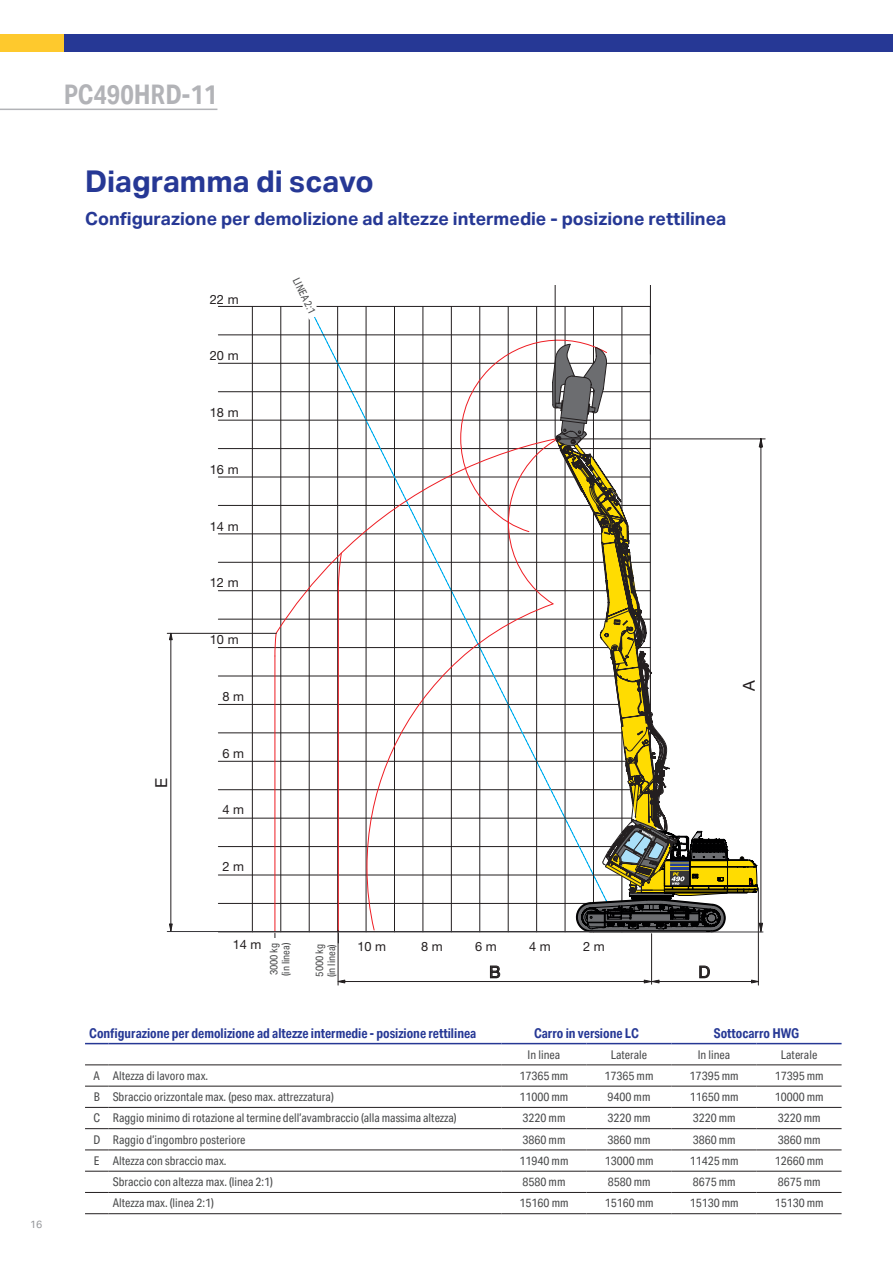
<style>
.page{position:relative;width:893px;height:1263px;background:#fff}
.page>*{position:absolute;margin:0;border:0;box-sizing:border-box;transform-origin:0 0}
.t1{font:700 30px "Aktiv Grotesk";color:#263895}
.t2{font:700 27px "Aktiv Grotesk Cd";color:#b2b3b7}
.t3{font:700 18px "Aktiv Grotesk";color:#263895}
.t4{font:16.5px "Helvetica Neue LT Pro";color:#231f20}
.t5{font:700 13.5px "Aktiv Grotesk Cd";color:#263895}
.t6{font:12.75px "Helvetica Neue LT Pro";color:#231f20}
.t7{font:12px "Aktiv Grotesk Cd";color:#4b4c4d}
.t8{font:10.5px/12px "Aktiv Grotesk Cd";color:#4b4c4d}
.t9{font:10.5px "Aktiv Grotesk";color:#939598}
</style>
<div class="page">
<svg style="left:167px;top:285px;width:596px;height:700px"></svg>
<svg style="left:85px;top:1064px;width:23px;height:1px"></svg>
<hr style="left:108px;top:1064px;width:393px;height:1px;background:#231f20">
<hr style="left:501px;top:1064px;width:85px;height:1px;background:#231f20">
<hr style="left:586px;top:1064px;width:85px;height:1px;background:#231f20">
<hr style="left:671px;top:1064px;width:85px;height:1px;background:#231f20">
<hr style="left:756px;top:1064px;width:86px;height:1px;background:#231f20">
<svg style="left:85px;top:1086px;width:23px;height:1px"></svg>
<hr style="left:108px;top:1086px;width:393px;height:1px;background:#231f20">
<hr style="left:501px;top:1086px;width:85px;height:1px;background:#231f20">
<hr style="left:586px;top:1086px;width:85px;height:1px;background:#231f20">
<hr style="left:671px;top:1086px;width:85px;height:1px;background:#231f20">
<hr style="left:756px;top:1086px;width:86px;height:1px;background:#231f20">
<svg style="left:85px;top:1107px;width:23px;height:1px"></svg>
<hr style="left:108px;top:1107px;width:393px;height:1px;background:#231f20">
<hr style="left:501px;top:1107px;width:85px;height:1px;background:#231f20">
<hr style="left:586px;top:1107px;width:85px;height:1px;background:#231f20">
<hr style="left:671px;top:1107px;width:85px;height:1px;background:#231f20">
<hr style="left:756px;top:1107px;width:86px;height:1px;background:#231f20">
<svg style="left:85px;top:1128px;width:23px;height:1px"></svg>
<hr style="left:108px;top:1128px;width:393px;height:1px;background:#231f20">
<hr style="left:501px;top:1128px;width:85px;height:1px;background:#231f20">
<hr style="left:586px;top:1128px;width:85px;height:1px;background:#231f20">
<hr style="left:671px;top:1128px;width:85px;height:1px;background:#231f20">
<hr style="left:756px;top:1128px;width:86px;height:1px;background:#231f20">
<svg style="left:85px;top:1149px;width:23px;height:1px"></svg>
<hr style="left:108px;top:1149px;width:393px;height:1px;background:#231f20">
<hr style="left:501px;top:1149px;width:85px;height:1px;background:#231f20">
<hr style="left:586px;top:1149px;width:85px;height:1px;background:#231f20">
<hr style="left:671px;top:1149px;width:85px;height:1px;background:#231f20">
<hr style="left:756px;top:1149px;width:86px;height:1px;background:#231f20">
<svg style="left:85px;top:1171px;width:23px;height:1px"></svg>
<hr style="left:108px;top:1171px;width:393px;height:1px;background:#231f20">
<hr style="left:501px;top:1171px;width:85px;height:1px;background:#231f20">
<hr style="left:586px;top:1171px;width:85px;height:1px;background:#231f20">
<hr style="left:671px;top:1171px;width:85px;height:1px;background:#231f20">
<hr style="left:756px;top:1171px;width:86px;height:1px;background:#231f20">
<svg style="left:85px;top:1213px;width:23px;height:1px"></svg>
<svg style="left:85px;top:1192px;width:23px;height:1px"></svg>
<hr style="left:108px;top:1192px;width:393px;height:1px;background:#231f20">
<hr style="left:501px;top:1192px;width:85px;height:1px;background:#231f20">
<hr style="left:586px;top:1192px;width:85px;height:1px;background:#231f20">
<hr style="left:671px;top:1192px;width:85px;height:1px;background:#231f20">
<hr style="left:756px;top:1192px;width:86px;height:1px;background:#231f20">
<hr style="left:108px;top:1213px;width:393px;height:1px;background:#231f20">
<hr style="left:501px;top:1213px;width:85px;height:1px;background:#231f20">
<hr style="left:586px;top:1213px;width:85px;height:1px;background:#231f20">
<hr style="left:671px;top:1213px;width:85px;height:1px;background:#231f20">
<hr style="left:756px;top:1213px;width:86px;height:1px;background:#231f20">
<svg style="left:85px;top:1043px;width:23px;height:1px"></svg>
<hr style="left:108px;top:1043px;width:393px;height:1px;background:#263895">
<hr style="left:501px;top:1043px;width:85px;height:1px;background:#263895">
<hr style="left:586px;top:1043px;width:85px;height:1px;background:#263895">
<hr style="left:671px;top:1043px;width:85px;height:1px;background:#263895">
<hr style="left:756px;top:1043px;width:86px;height:1px;background:#263895">
<hr style="left:0;top:109px;width:217px;height:1px;background:#b2b3b7">
<div style="left:0;top:34px;width:143px;height:17px;background:#fec92d"></div>
<div style="left:64px;top:34px;width:829px;height:17px;background:#263895"></div>
<h2 class="t2" style="left:64px;top:79px;width:155px">PC490HRD-11</h2>
<h1 class="t1" style="left:85px;top:164px;width:290px">Diagramma di scavo</h1>
<h3 class="t3" style="left:85px;top:209px;width:643px">Configurazione per demolizione ad altezze intermedie - posizione rettilinea</h3>
<h3 class="t4" style="left:151px;top:788px;width:12px;rotate:-90deg">E</h3>
<p class="t6" style="left:210px;top:291px;width:30px">22 m</p>
<p class="t6" style="left:210px;top:348px;width:30px">20 m</p>
<p class="t6" style="left:210px;top:405px;width:30px">18 m</p>
<p class="t6" style="left:210px;top:462px;width:30px">16 m</p>
<p class="t6" style="left:210px;top:518px;width:30px">14 m</p>
<p class="t6" style="left:210px;top:575px;width:30px">12 m</p>
<p class="t6" style="left:210px;top:632px;width:30px">10 m</p>
<p class="t6" style="left:223px;top:688px;width:23px">8 m</p>
<p class="t6" style="left:223px;top:745px;width:23px">6 m</p>
<p class="t6" style="left:223px;top:802px;width:23px">4 m</p>
<p class="t6" style="left:223px;top:859px;width:23px">2 m</p>
<p class="t8" style="left:301px;top:276px;width:40px;rotate:64deg">LINEA 2:1</p>
<h3 class="t4" style="left:739px;top:691px;width:12px;rotate:-90deg">A</h3>
<p class="t9" style="left:30px;top:1218px;width:14px">16</p>
<p class="t6" style="left:233px;top:936px;width:30px">14 m</p>
<p class="t6" style="left:357px;top:938px;width:30px">10 m</p>
<p class="t6" style="left:421px;top:938px;width:23px">8 m</p>
<p class="t6" style="left:475px;top:938px;width:23px">6 m</p>
<p class="t6" style="left:529px;top:938px;width:23px">4 m</p>
<p class="t6" style="left:583px;top:938px;width:23px">2 m</p>
<h3 class="t4" style="left:489px;top:962px;width:13px">B</h3>
<h3 class="t4" style="left:698px;top:962px;width:13px">D</h3>
<p class="t8" style="left:268px;top:976px;width:35px;rotate:-90deg">3000 kg (in linea)</p>
<p class="t8" style="left:314px;top:977px;width:35px;rotate:-90deg">5000 kg (in linea)</p>
<p class="t5" style="left:89px;top:1025px;width:389px">Configurazione per demolizione ad altezze intermedie - posizione rettilinea</p>
<p class="t5" style="left:534px;top:1025px;width:106px">Carro in versione LC</p>
<p class="t5" style="left:714px;top:1025px;width:87px">Sottocarro HWG</p>
<p class="t7" style="left:528px;top:1047px;width:34px">In linea</p>
<p class="t7" style="left:611px;top:1047px;width:38px">Laterale</p>
<p class="t7" style="left:698px;top:1047px;width:34px">In linea</p>
<p class="t7" style="left:781px;top:1047px;width:38px">Laterale</p>
<p class="t7" style="left:94px;top:1069px;width:116px">A Altezza di lavoro max.</p>
<p class="t7" style="left:520px;top:1069px;width:50px">17365 mm</p>
<p class="t7" style="left:605px;top:1069px;width:50px">17365 mm</p>
<p class="t7" style="left:690px;top:1069px;width:50px">17395 mm</p>
<p class="t7" style="left:775px;top:1069px;width:50px">17395 mm</p>
<p class="t7" style="left:94px;top:1090px;width:242px">B Sbraccio orizzontale max. (peso max. attrezzatura)</p>
<p class="t7" style="left:520px;top:1090px;width:50px">11000 mm</p>
<p class="t7" style="left:608px;top:1090px;width:44px">9400 mm</p>
<p class="t7" style="left:690px;top:1090px;width:50px">11650 mm</p>
<p class="t7" style="left:775px;top:1090px;width:50px">10000 mm</p>
<p class="t7" style="left:94px;top:1111px;width:365px">C Raggio minimo di rotazione al termine dell’avambraccio (alla massima altezza)</p>
<p class="t7" style="left:523px;top:1111px;width:44px">3220 mm</p>
<p class="t7" style="left:608px;top:1111px;width:44px">3220 mm</p>
<p class="t7" style="left:693px;top:1111px;width:44px">3220 mm</p>
<p class="t7" style="left:778px;top:1111px;width:44px">3220 mm</p>
<p class="t7" style="left:93px;top:1132px;width:154px">D Raggio d’ingombro posteriore</p>
<p class="t7" style="left:523px;top:1132px;width:44px">3860 mm</p>
<p class="t7" style="left:608px;top:1132px;width:44px">3860 mm</p>
<p class="t7" style="left:693px;top:1132px;width:44px">3860 mm</p>
<p class="t7" style="left:778px;top:1132px;width:44px">3860 mm</p>
<p class="t7" style="left:94px;top:1154px;width:134px">E Altezza con sbraccio max.</p>
<p class="t7" style="left:520px;top:1154px;width:50px">11940 mm</p>
<p class="t7" style="left:605px;top:1154px;width:50px">13000 mm</p>
<p class="t7" style="left:690px;top:1154px;width:50px">11425 mm</p>
<p class="t7" style="left:775px;top:1154px;width:50px">12660 mm</p>
<p class="t7" style="left:113px;top:1175px;width:162px">Sbraccio con altezza max. (linea 2:1)</p>
<p class="t7" style="left:523px;top:1175px;width:44px">8580 mm</p>
<p class="t7" style="left:608px;top:1175px;width:44px">8580 mm</p>
<p class="t7" style="left:693px;top:1175px;width:44px">8675 mm</p>
<p class="t7" style="left:778px;top:1175px;width:44px">8675 mm</p>
<p class="t7" style="left:113px;top:1196px;width:103px">Altezza max. (linea 2:1)</p>
<p class="t7" style="left:520px;top:1196px;width:50px">15160 mm</p>
<p class="t7" style="left:605px;top:1196px;width:50px">15160 mm</p>
<p class="t7" style="left:690px;top:1196px;width:50px">15130 mm</p>
<p class="t7" style="left:775px;top:1196px;width:50px">15130 mm</p>
</div>
